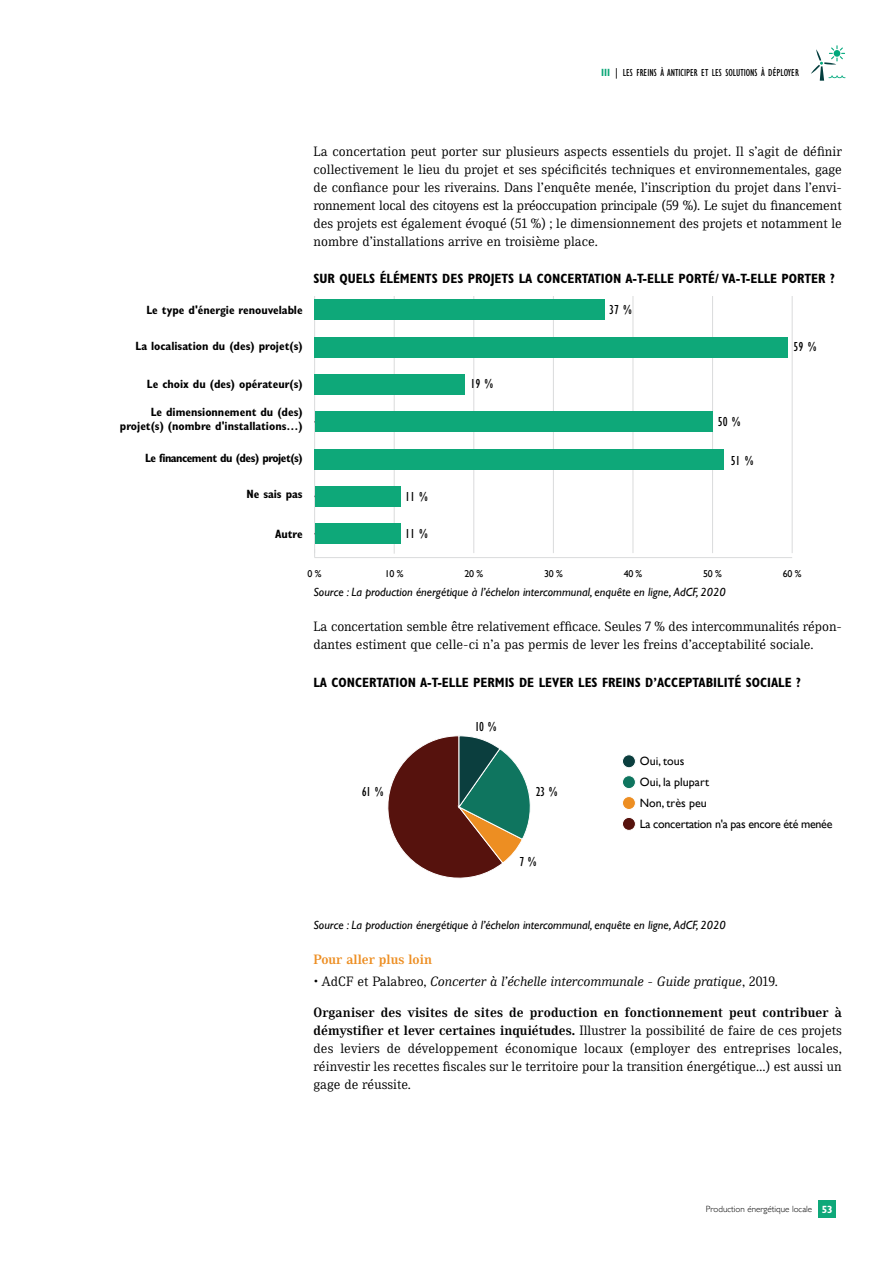
<style>
.page{position:relative;width:893px;height:1263px;background:#fff}
.page>*{position:absolute;margin:0;border:0;box-sizing:border-box;transform-origin:0 0}
.t1{font:13.5px/18px "Skopex Serif";color:#000;text-align:justify}
.t2{font:700 condensed 13.5px "Gill Sans";color:#000}
.t3{font:italic 13.5px "Skopex Serif";color:#000}
.t4{font:condensed 13.5px "Gill Sans";color:#000}
.t5{font:700 13.5px "Skopex Serif";color:#ed8e22}
.t6{font:italic 12px "Gill Sans";color:#000}
.t7{font:700 condensed 12px/14.4px "Gill Sans";color:#000;text-align:right}
.t8{font:12px/21px "Gill Sans";letter-spacing:-.025em;color:#000}
.t9{font:700 condensed 12px "Gill Sans";letter-spacing:-.04em;color:#000}
.t10{font:condensed 10.5px "Gill Sans";color:#000}
.t11{font:700 condensed 10.5px "Gill Sans";color:#fff}
.t12{font:9.9px "Gill Sans";letter-spacing:-.025em;color:#000}
.t13{font:300 9px "Gill Sans";color:#000}
.s1{font-weight:700;color:#0ea879}
.s2{font-style:normal}
.s3{font-weight:700}
</style>
<div class="page">
<svg style="left:387px;top:735px;width:144px;height:144px"></svg>
<div style="left:622px;top:755px;width:13px;height:13px;background:#0b3e3e;border-radius:50%"></div>
<div style="left:622px;top:754px;width:14px;height:14px;border:1px solid #fff;border-radius:50%"></div>
<div style="left:622px;top:776px;width:13px;height:13px;background:#0f755f;border-radius:50%"></div>
<div style="left:622px;top:775px;width:14px;height:14px;border:1px solid #fff;border-radius:50%"></div>
<div style="left:622px;top:796px;width:13px;height:13px;background:#ed8e22;border-radius:50%"></div>
<div style="left:622px;top:796px;width:14px;height:14px;border:1px solid #fff;border-radius:50%"></div>
<div style="left:622px;top:817px;width:13px;height:13px;background:#56120d;border-radius:50%"></div>
<div style="left:622px;top:817px;width:14px;height:14px;border:1px solid #fff;border-radius:50%"></div>
<hr style="left:315px;top:557px;width:477px;height:1px;background:#dadbdc">
<hr style="left:394px;top:297px;width:1px;height:257px;background:#dadbdc">
<hr style="left:473px;top:297px;width:1px;height:256px;background:#dadbdc">
<hr style="left:553px;top:297px;width:1px;height:256px;background:#dadbdc">
<hr style="left:633px;top:297px;width:1px;height:256px;background:#dadbdc">
<hr style="left:712px;top:297px;width:1px;height:256px;background:#dadbdc">
<hr style="left:792px;top:297px;width:1px;height:256px;background:#dadbdc">
<hr style="left:314px;top:297px;width:1px;height:256px;background:#dadbdc">
<div style="left:315px;top:300px;width:290px;height:20px;background:#0ea879"></div>
<div style="left:315px;top:337px;width:473px;height:20px;background:#0ea879"></div>
<div style="left:315px;top:374px;width:150px;height:21px;background:#0ea879"></div>
<div style="left:315px;top:412px;width:398px;height:20px;background:#0ea879"></div>
<div style="left:315px;top:449px;width:409px;height:20px;background:#0ea879"></div>
<div style="left:315px;top:486px;width:86px;height:20px;background:#0ea879"></div>
<div style="left:315px;top:524px;width:86px;height:20px;background:#0ea879"></div>
<div style="left:819px;top:1200px;width:17px;height:17px;background:#0ea879"></div>
<svg style="left:811px;top:45px;width:34px;height:36px"></svg>
<p class="t10" style="left:601px;top:67px;width:199px"><span class="s1">III</span> | LES FREINS À ANTICIPER ET LES SOLUTIONS À DÉPLOYER</p>
<p class="t7" style="left:147px;top:302px;width:158px">Le type d'énergie renouvelable</p>
<p class="t7" style="left:136px;top:338px;width:169px">La localisation du (des) projet(s)</p>
<p class="t7" style="left:147px;top:376px;width:157px">Le choix du (des) opérateur(s)</p>
<p class="t7" style="left:120px;top:404px;width:184px">Le dimensionnement du (des) projet(s) (nombre d'installations…)</p>
<p class="t9" style="left:145px;top:451px;width:159px">Le financement du (des) projet(s)</p>
<p class="t7" style="left:246px;top:487px;width:58px">Ne sais pas</p>
<p class="t7" style="left:275px;top:526px;width:29px">Autre</p>
<p class="t1" style="left:313px;top:142px;width:530px">La concertation peut porter sur plusieurs aspects essentiels du projet. Il s’agit de définir collectivement le lieu du projet et ses spécificités techniques et environnementales, gage de confiance pour les riverains. Dans l’enquête menée, l’inscription du projet dans l’envi&shy;ronnement local des citoyens est la préoccupation principale (59 %). Le sujet du financement des projets est également évoqué (51 %) ; le dimensionnement des projets et notamment le nombre d’installations arrive en troisième place.</p>
<p class="t2" style="left:313px;top:271px;width:373px">Sur quels éléments des projets la concertation a-t-elle porté</p>
<p class="t2" style="left:715px;top:271px;width:75px">/ va-t-elle port</p>
<p class="t2" style="left:811px;top:271px;width:25px">er ?</p>
<p class="t4" style="left:405px;top:489px;width:24px">11 %</p>
<p class="t4" style="left:405px;top:527px;width:24px">11 %</p>
<p class="t4" style="left:470px;top:376px;width:24px">19 %</p>
<p class="t4" style="left:609px;top:302px;width:24px">37 %</p>
<p class="t4" style="left:718px;top:414px;width:24px">50 %</p>
<p class="t4" style="left:731px;top:453px;width:24px">51 %</p>
<p class="t4" style="left:794px;top:340px;width:24px">59 %</p>
<p class="t12" style="left:308px;top:568px;width:15px">0 %</p>
<p class="t12" style="left:385px;top:568px;width:20px">10 %</p>
<p class="t12" style="left:464px;top:568px;width:20px">20 %</p>
<p class="t12" style="left:544px;top:568px;width:20px">30 %</p>
<p class="t12" style="left:624px;top:568px;width:20px">40 %</p>
<p class="t12" style="left:703px;top:568px;width:20px">50 %</p>
<p class="t12" style="left:783px;top:568px;width:20px">60 %</p>
<p class="t6" style="left:313px;top:585px;width:414px">Source : La production énergétique à l’échelon intercommunal, enquête en ligne, AdCF, 2020</p>
<p class="t1" style="left:313px;top:617px;width:530px">La concertation semble être relativement efficace. Seules 7 % des intercommunalités répon&shy;dantes estiment que celle-ci n’a pas permis de lever les freins d’acceptabilité sociale.</p>
<p class="t2" style="left:313px;top:674px;width:489px">La concertation a-t-elle permis de lever les freins d’acceptabilité sociale ?</p>
<p class="t4" style="left:475px;top:719px;width:23px">10 %</p>
<p class="t4" style="left:362px;top:784px;width:23px">61 %</p>
<p class="t4" style="left:536px;top:784px;width:23px">23 %</p>
<p class="t4" style="left:519px;top:854px;width:18px">7 %</p>
<p class="t8" style="left:640px;top:750px;width:194px">Oui, tous<br>Oui, la plupart<br>Non, très peu<br>La concertation n'a pas encore été menée</p>
<p class="t4" style="left:794px;top:812px;width:24px">59 %</p>
<p class="t6" style="left:313px;top:918px;width:414px">Source : La production énergétique à l’échelon intercommunal, enquête en ligne, AdCF, 2020</p>
<p class="t5" style="left:313px;top:951px;width:120px">Pour aller plus loin</p>
<p class="t3" style="left:313px;top:974px;width:466px"><span class="s2">• AdCF et Palabreo,</span> Concerter à l’échelle intercommunale - Guide pratique<span class="s2">, 2019.</span></p>
<p class="t1" style="left:313px;top:1003px;width:530px"><span class="s3">Organiser des visites de sites de production en fonctionnement peut contribuer à démystifier et lever certaines inquiétudes.</span> Illustrer la possibilité de faire de ces projets des leviers de développement économique locaux (employer des entreprises locales, réinvestir les recettes fiscales sur le territoire pour la transition énergétique…) est aussi un gage de réussite.</p>
<p class="t4" style="left:405px;top:999px;width:24px">11 %</p>
<p class="t12" style="left:308px;top:1041px;width:15px">0 %</p>
<p class="t12" style="left:385px;top:1041px;width:20px">10 %</p>
<p class="t12" style="left:464px;top:1041px;width:20px">20 %</p>
<p class="t12" style="left:544px;top:1041px;width:20px">30 %</p>
<p class="t12" style="left:624px;top:1041px;width:20px">40 %</p>
<p class="t12" style="left:703px;top:1041px;width:20px">50 %</p>
<p class="t12" style="left:783px;top:1041px;width:20px">60 %</p>
<p class="t13" style="left:706px;top:1202px;width:108px">Production énergétique locale</p>
<p class="t11" style="left:822px;top:1203px;width:12px">53</p>
</div>
